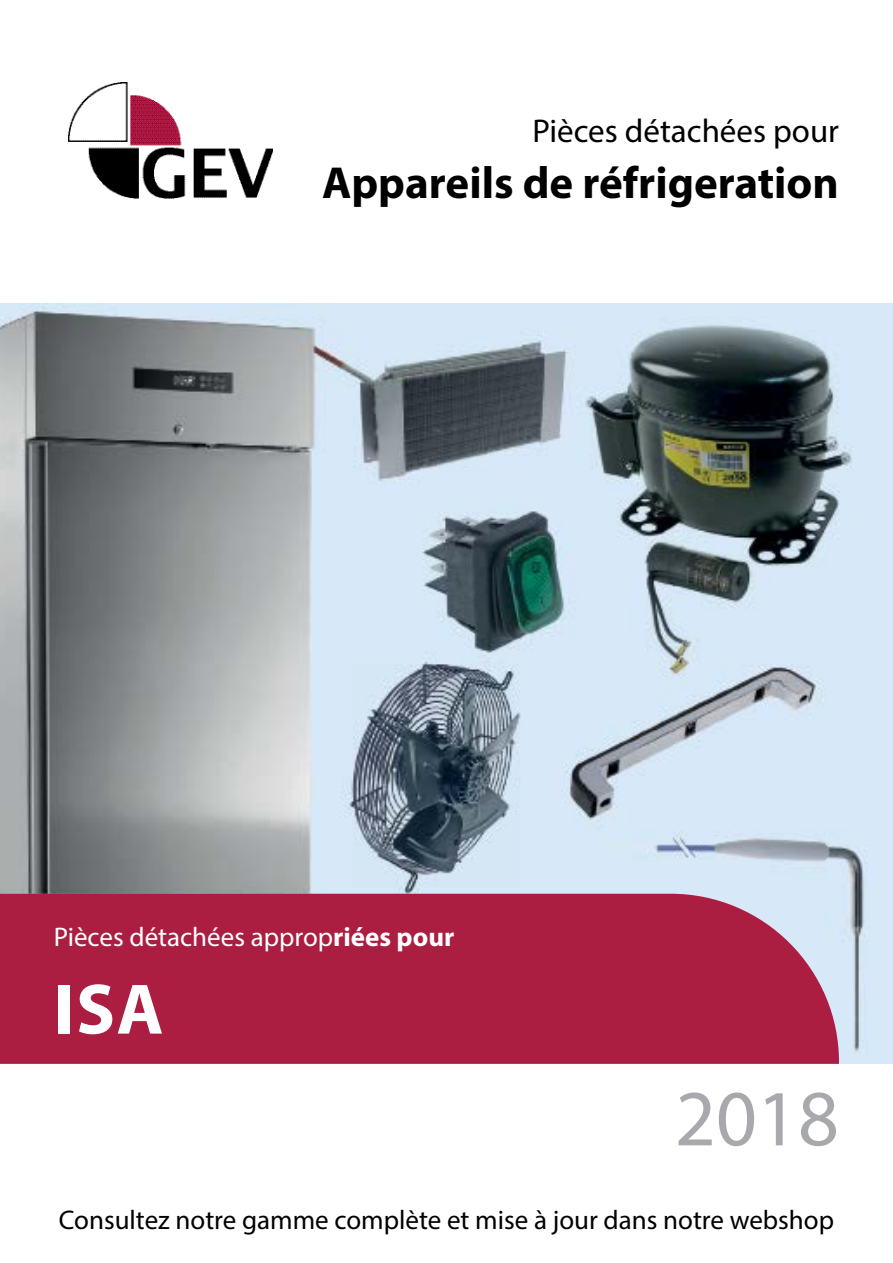
<style>
.page{position:relative;width:893px;height:1263px;background:#fff}
.page>*{position:absolute;margin:0;border:0;box-sizing:border-box;transform-origin:0 0}
.t1{font:79.95px "Myriad Pro";color:#a7a9ac}
.t2{font:700 72px "Myriad Pro";color:#fff}
.t3{font:700 45px "Myriad Pro";color:#000}
.t4{font:33px "Myriad Pro";color:#000}
.t5{font:27px "Myriad Pro";color:#000}
.t6{font:27px "Myriad Pro";color:#fff}
.s1{font-weight:700}
</style>
<div class="page">
<img style="left:0;top:303px;width:893px;height:760px">
<div style="left:0;top:894px;width:839px;height:170px;background:#ab1e42"></div>
<img style="left:68px;top:83px;width:205px;height:115px">
<p class="t4" style="left:532px;top:111px;width:308px">Pièces détachées pour</p>
<h3 class="t3" style="left:322px;top:153px;width:518px">Appareils de réfrigeration</h3>
<p class="t6" style="left:54px;top:920px;width:402px">Pièces détachées approp<span class="s1">riées pour</span></p>
<h2 class="t2" style="left:54px;top:962px;width:111px">ISA</h2>
<h1 class="t1" style="left:675px;top:1069px;width:166px">2018</h1>
<p class="t5" style="left:59px;top:1203px;width:777px">Consultez notre gamme complète et mise à jour dans notre webshop</p>
</div>
